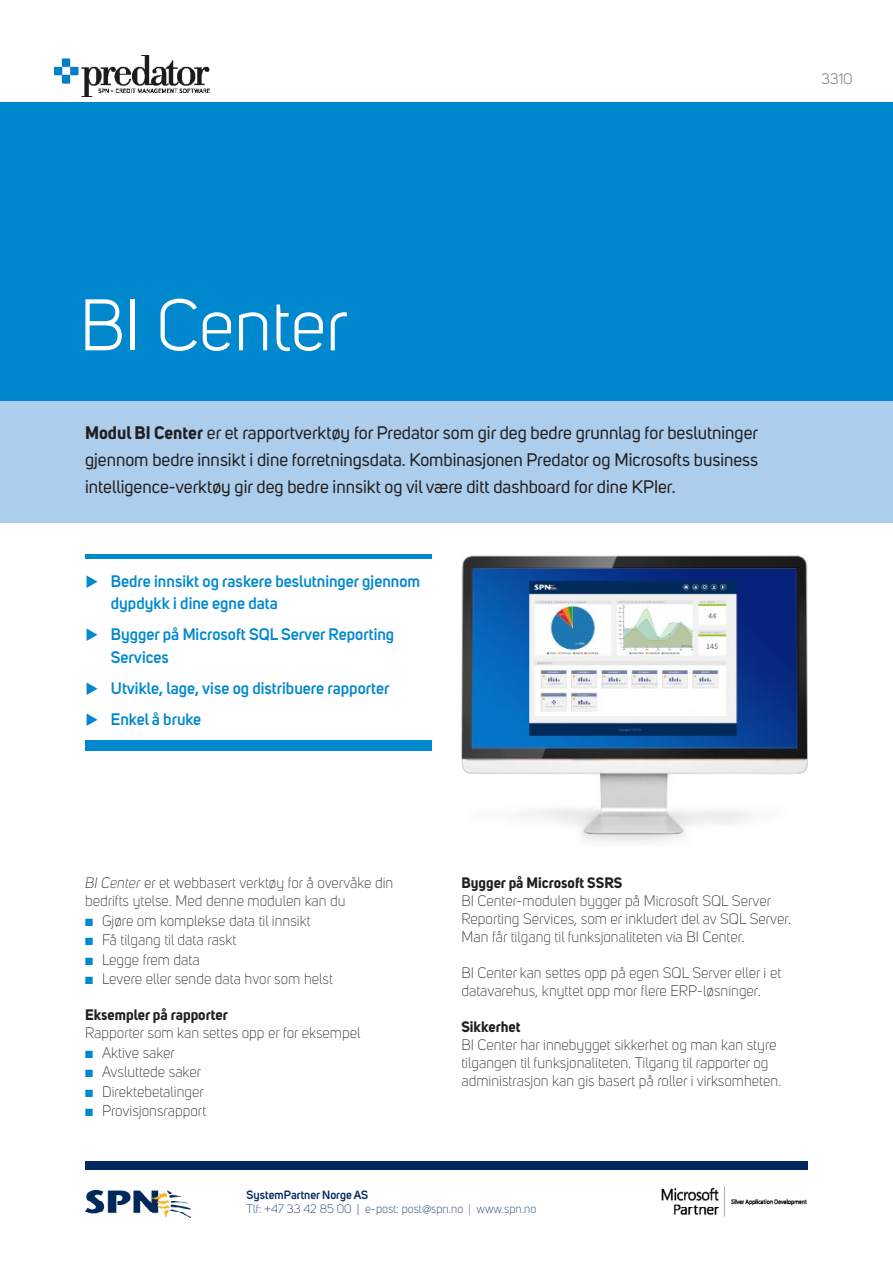
<style>
.page{position:relative;width:893px;height:1263px;background:#fff}
.page>*{position:absolute;margin:0;border:0;box-sizing:border-box;transform-origin:0 0}
.Ingress{font:72px "Uni Sans";color:#fff}
.Ingress-2{font:18px/27px "Uni Sans";color:#231f20;text-align:justify}
.t1{font:600 16.5px/22.5px "Uni Sans";color:#0088ce}
.t2{font:300 15px/18px "Uni Sans";color:#231f20}
.t3{font:700 15px "Uni Sans";color:#231f20}
.t4{font:15px "Uni Sans";color:#808285}
.t5{font:300 11.85px "Uni Sans";color:#00285f}
.t6{font:600 11.85px "Uni Sans";color:#00285f}
.s1{font-weight:700}
.s2{font-style:italic}
.s3{color:#0088ce}
</style>
<div class="page">
<div style="left:0;top:103px;width:893px;height:298px;background:#0088ce"></div>
<div style="left:0;top:401px;width:893px;height:122px;background:#acceec"></div>
<div style="left:85px;top:1161px;width:723px;height:8px;background:#00285f"></div>
<img style="left:54px;top:55px;width:156px;height:42px">
<img style="left:85px;top:1190px;width:106px;height:27px">
<img style="left:661px;top:1186px;width:146px;height:31px">
<div style="left:85px;top:740px;width:347px;height:11px;background:#0088ce"></div>
<div style="left:85px;top:554px;width:347px;height:5px;background:#0088ce"></div>
<img style="left:461px;top:555px;width:347px;height:288px">
<p class="t4" style="left:821px;top:70px;width:33px">3310</p>
<p class="Ingress" style="left:80px;top:284px;width:270px">BI Center</p>
<p class="Ingress-2" style="left:85px;top:419px;width:675px"><span class="s1">Modul BI Center</span> er et rapportverktøy for Predator som gir deg bedre grunnlag for beslutninger gjennom bedre innsikt i dine forretningsdata. Kombinasjonen Predator og Microsofts business intelligence-verktøy gir deg bedre innsikt og vil være ditt dashboard for dine KPIer.</p>
<p class="t1" style="left:111px;top:570px;width:311px;text-indent:-26px">◆ Bedre innsikt og raskere beslutninger gjennom dypdykk i dine egne data</p>
<p class="t1" style="left:111px;top:623px;width:285px;text-indent:-26px">◆ Bygger på Microsoft SQL Server Reporting<br>Services</p>
<p class="t1" style="left:85px;top:677px;width:306px">◆ Utvikle, lage, vise og distribuere rapporter</p>
<p class="t1" style="left:85px;top:708px;width:117px">◆ Enkel å bruke</p>
<p class="t2" style="left:85px;top:874px;width:310px"><span class="s2">BI Center</span> er et webbasert verktøy for å overvåke din bedrifts ytelse. Med denne modulen kan du</p>
<p class="t2" style="left:85px;top:911px;width:227px"><span class="s3">■</span> Gjøre om komplekse data til innsikt</p>
<p class="t2" style="left:85px;top:931px;width:153px"><span class="s3">■</span> Få tilgang til data raskt</p>
<p class="t2" style="left:85px;top:950px;width:116px"><span class="s3">■</span> Legge frem data</p>
<p class="t2" style="left:85px;top:970px;width:249px"><span class="s3">■</span> Levere eller sende data hvor som helst</p>
<p class="t3" style="left:85px;top:1005px;width:144px">Eksempler på rapporter</p>
<p class="t2" style="left:85px;top:1024px;width:277px">Rapporter som kan settes opp er for eksempel</p>
<p class="t2" style="left:85px;top:1043px;width:91px"><span class="s3">■</span> Aktive saker</p>
<p class="t2" style="left:85px;top:1063px;width:118px"><span class="s3">■</span> Avsluttede saker</p>
<p class="t2" style="left:85px;top:1082px;width:120px"><span class="s3">■</span> Direktebetalinger</p>
<p class="t2" style="left:85px;top:1102px;width:123px"><span class="s3">■</span> Provisjonsrapport</p>
<p class="t3" style="left:461px;top:873px;width:162px">Bygger på Microsoft SSRS</p>
<p class="t2" style="left:461px;top:892px;width:331px">BI Center-modulen bygger på Microsoft SQL Server<br>Reporting Services, som er inkludert del av SQL Server.<br>Man får tilgang til funksjonaliteten via BI Center.</p>
<p class="t2" style="left:461px;top:964px;width:321px">BI Center kan settes opp på egen SQL Server eller i et datavarehus, knyttet opp mor flere ERP-løsninger.</p>
<p class="t3" style="left:461px;top:1017px;width:61px">Sikkerhet</p>
<p class="t2" style="left:461px;top:1036px;width:322px">BI Center har innebygget sikkerhet og man kan styre tilgangen til funksjonaliteten. Tilgang til rapporter og administrasjon kan gis basert på roller i virksomheten.</p>
<p class="t6" style="left:247px;top:1188px;width:123px">SystemPartner Norge AS</p>
<p class="t5" style="left:247px;top:1202px;width:291px">Tlf: +47 33 42 85 00 | e-post: post@spn.no | www.spn.no</p>
</div>
